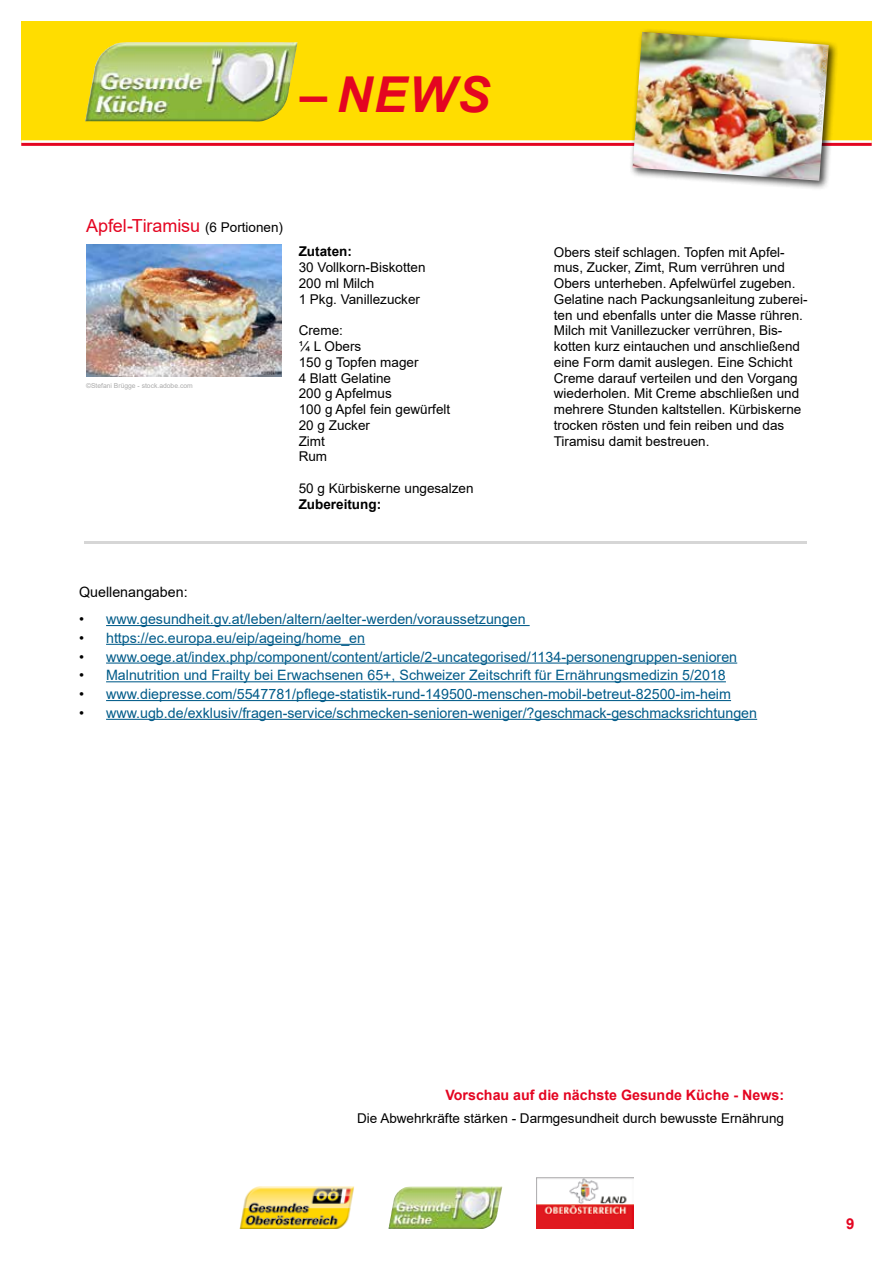
<style>
.page{position:relative;width:893px;height:1263px;background:#fff}
.page>*{position:absolute;margin:0;border:0;box-sizing:border-box;transform-origin:0 0}
.t1{font:italic 700 49.5px "Arial";color:#e40521}
.t2{font:18px "Arial";letter-spacing:-.005em;color:#e40521}
.t3{font:700 15px "Arial";color:#e40521}
.t4{font:14.25px "Arial";color:#005b89}
.t5{font:700 14.25px "Arial";color:#e40521}
.t6{font:14.25px "Arial";color:#000}
.t7{font:13.5px/15.8px "Arial";color:#000}
.t8{font:700 13.5px "Arial";color:#000}
.t9{font:6.75px "Arial";color:#aaa}
.t10{font:6.75px "Arial";color:#c1c0c0}
.s1{font-size:13.5px;color:#000}
.s2{color:#000}
</style>
<div class="page">
<div style="left:21px;top:21px;width:851px;height:121px;background:#fd0"></div>
<img style="left:85px;top:42px;width:213px;height:79px">
<hr style="left:21px;top:140px;width:851px;height:3px;background:#fff">
<hr style="left:21px;top:143px;width:851px;height:3px;background:#e40521">
<div style="left:629px;top:28px;width:209px;height:163px;background:#000;opacity:.75"></div>
<img style="left:633px;top:32px;width:196px;height:149px">
<img style="left:388px;top:1186px;width:114px;height:43px">
<img style="left:536px;top:1178px;width:98px;height:51px">
<img style="left:240px;top:1186px;width:114px;height:43px">
<img style="left:86px;top:244px;width:196px;height:132px">
<hr style="left:84px;top:542px;width:723px;height:2px;background:#d6d6d6">
<hr style="left:106px;top:625px;width:424px;height:1px;background:#005b89">
<hr style="left:106px;top:644px;width:259px;height:1px;background:#005b89">
<hr style="left:106px;top:662px;width:631px;height:2px;background:#005b89">
<hr style="left:106px;top:681px;width:620px;height:1px;background:#005b89">
<hr style="left:106px;top:700px;width:625px;height:1px;background:#005b89">
<hr style="left:106px;top:719px;width:651px;height:1px;background:#005b89">
<h1 class="t1" style="left:300px;top:61px;width:192px">– NEWS</h1>
<p class="t10" style="left:814px;top:132px;width:86px;rotate:-86deg">© Brebca –stock.adobe.com</p>
<h2 class="t2" style="left:86px;top:213px;width:199px">Apfel-Tiramisu <span class="s1">(6 Portionen)</span></h2>
<p class="t9" style="left:86px;top:381px;width:108px">©Stefani Brügge - stock.adobe.com</p>
<p class="t8" style="left:299px;top:242px;width:55px">Zutaten:</p>
<p class="t7" style="left:299px;top:259px;width:128px">30 Vollkorn-Biskotten<br>200 ml Milch<br>1 Pkg. Vanillezucker</p>
<p class="t7" style="left:299px;top:323px;width:153px">Creme:<br>¼ L Obers<br>150 g Topfen mager<br>4 Blatt Gelatine<br>200 g Apfelmus<br>100 g Apfel fein gewürfelt<br>20 g Zucker<br>Zimt<br>Rum</p>
<p class="t7" style="left:299px;top:480px;width:176px">50 g Kürbiskerne ungesalzen</p>
<p class="t8" style="left:299px;top:494px;width:84px">Zubereitung:</p>
<p class="t7" style="left:554px;top:244px;width:255px">Obers steif schlagen. Topfen mit Apfel&shy;mus, Zucker, Zimt, Rum verrühren und Obers unterheben. Apfelwürfel zugeben.<br>Gelatine nach Packungsanleitung zuberei&shy;ten und ebenfalls unter die Masse rühren.<br>Milch mit Vanillezucker verrühren, Bis&shy;kotten kurz eintauchen und anschließend eine Form damit auslegen. Eine Schicht Creme darauf verteilen und den Vorgang wiederholen. Mit Creme abschließen und mehrere Stunden kaltstellen. Kürbiskerne trocken rösten und fein reiben und das Tiramisu damit bestreuen.</p>
<p class="t6" style="left:79px;top:582px;width:110px">Quellenangaben:</p>
<p class="t4" style="left:79px;top:609px;width:448px"><span class="s2">•</span> www.gesundheit.gv.at/leben/altern/aelter-werden/voraussetzungen</p>
<p class="t4" style="left:79px;top:628px;width:288px"><span class="s2">•</span> https://ec.europa.eu/eip/ageing/home_en</p>
<p class="t4" style="left:79px;top:647px;width:660px"><span class="s2">•</span> www.oege.at/index.php/component/content/article/2-uncategorised/1134-personengruppen-senioren</p>
<p class="t4" style="left:79px;top:665px;width:648px"><span class="s2">•</span> Malnutrition und Frailty bei Erwachsenen 65+, Schweizer Zeitschrift für Ernährungsmedizin 5/2018</p>
<p class="t4" style="left:79px;top:684px;width:653px"><span class="s2">•</span> www.diepresse.com/5547781/pflege-statistik-rund-149500-menschen-mobil-betreut-82500-im-heim</p>
<p class="t4" style="left:79px;top:703px;width:679px"><span class="s2">•</span> www.ugb.de/exklusiv/fragen-service/schmecken-senioren-weniger/?geschmack-geschmacksrichtungen</p>
<p class="t5" style="left:445px;top:1084px;width:340px">Vorschau auf die nächste Gesunde Küche - News:</p>
<p class="t7" style="left:357px;top:1110px;width:428px">Die Abwehrkräfte stärken - Darmgesundheit durch bewusste Ernährung</p>
<p class="t3" style="left:846px;top:1213px;width:10px">9</p>
</div>
